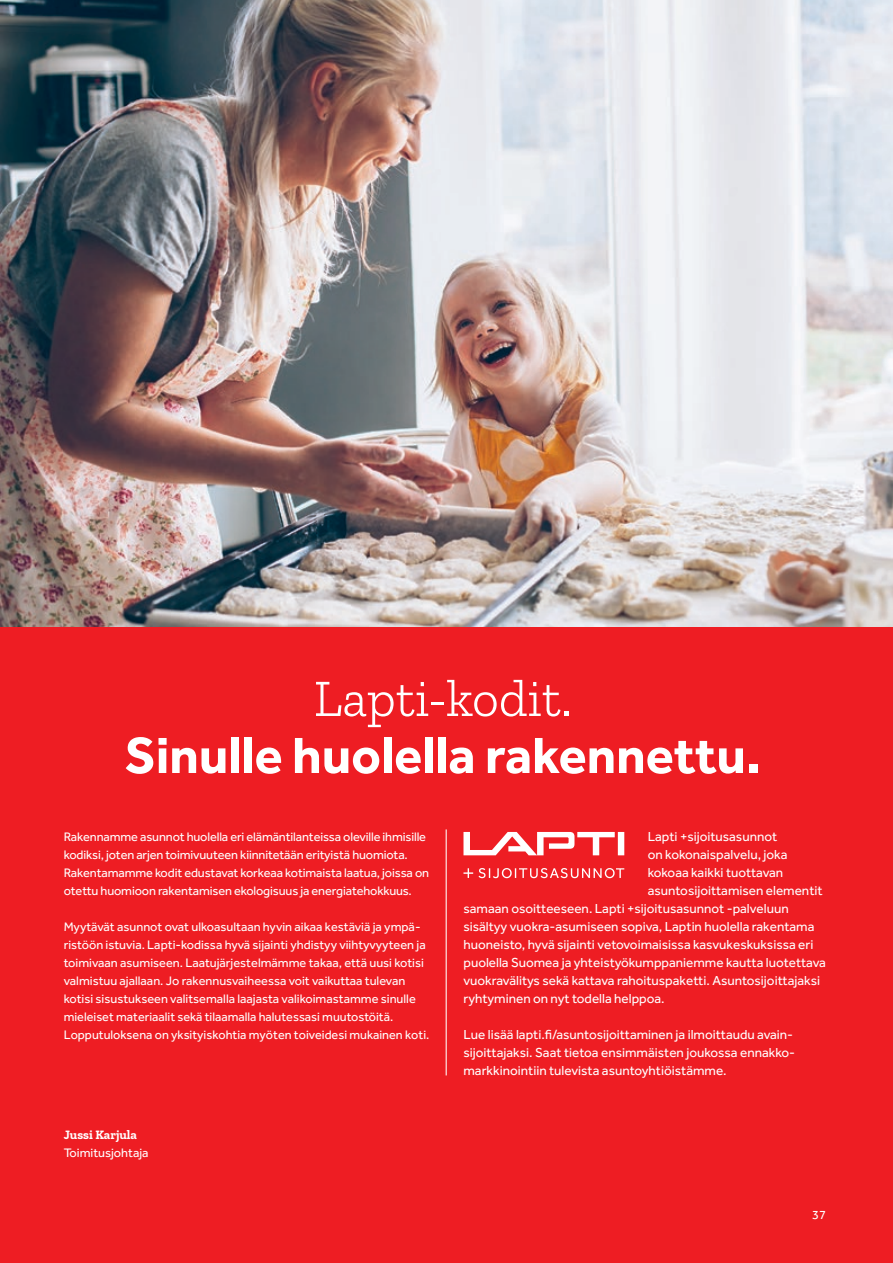
<style>
.page{position:relative;width:893px;height:1263px;background:#fff}
.page>*{position:absolute;margin:0;border:0;box-sizing:border-box;transform-origin:0 0}
.t1{font:700 52.5px "Effra";color:#fff}
.t2{font:300 52.5px "Zilla Slab";color:#fff}
.t3{font:13.5px/18px "Effra";color:#fff}
.t4{font:12.75px/18px "Effra";color:#fff}
.t5{font:700 12.75px "Zilla Slab";color:#fff}
</style>
<div class="page">
<img style="left:0;top:0;width:893px;height:627px">
<div style="left:0;top:627px;width:893px;height:636px;background:#ee1d23"></div>
<hr style="left:446px;top:829px;width:1px;height:246px;background:#fff">
<svg style="left:463px;top:832px;width:161px;height:23px"></svg>
<svg style="left:463px;top:868px;width:161px;height:10px"></svg>
<h1 class="t2" style="left:314px;top:670px;width:259px">Lapti-kodit.</h1>
<h1 class="t1" style="left:125px;top:723px;width:637px">Sinulle huolella rakennettu.</h1>
<p class="t4" style="left:64px;top:828px;width:367px">Rakennamme asunnot huolella eri elämäntilanteissa oleville ihmisille kodiksi, joten arjen toimivuuteen kiinnitetään erityistä huomiota.<br>Rakentamamme kodit edustavat korkeaa kotimaista laatua, joissa on otettu huomioon rakentamisen ekologisuus ja energiatehokkuus.</p>
<p class="t4" style="left:64px;top:918px;width:367px">Myytävät asunnot ovat ulkoasultaan hyvin aikaa kestäviä ja ympä&shy;ristöön istuvia. Lapti-kodissa hyvä sijainti yhdistyy viihtyvyyteen ja toimivaan asumiseen. Laatujärjestelmämme takaa, että uusi kotisi valmistuu ajallaan. Jo rakennusvaiheessa voit vaikuttaa tulevan kotisi sisustukseen valitsemalla laajasta valikoimastamme sinulle mieleiset materiaalit sekä tilaamalla halutessasi muutostöitä.<br>Lopputuloksena on yksityiskohtia myöten toiveidesi mukainen koti.</p>
<p class="t5" style="left:64px;top:1127px;width:75px">Jussi Karjula</p>
<p class="t4" style="left:64px;top:1143px;width:86px">Toimitusjohtaja</p>
<p class="t3" style="left:648px;top:827px;width:131px">Lapti +sijoitusasunnot</p>
<p class="t3" style="left:648px;top:845px;width:141px">on kokonaispalvelu, joka</p>
<p class="t3" style="left:648px;top:863px;width:137px">kokoaa kaikki tuottavan</p>
<p class="t3" style="left:648px;top:881px;width:176px">asuntosijoittamisen elementit</p>
<p class="t3" style="left:463px;top:899px;width:327px">samaan osoitteeseen. Lapti +sijoitusasunnot -palveluun</p>
<p class="t3" style="left:463px;top:917px;width:352px">sisältyy vuokra-asumiseen sopiva, Laptin huolella rakentama</p>
<p class="t3" style="left:463px;top:935px;width:351px">huoneisto, hyvä sijainti vetovoimaisissa kasvukeskuksissa eri</p>
<p class="t3" style="left:463px;top:953px;width:364px">puolella Suomea ja yhteistyökumppaniemme kautta luotettava</p>
<p class="t3" style="left:463px;top:971px;width:358px">vuokravälitys sekä kattava rahoituspaketti. Asuntosijoittajaksi</p>
<p class="t3" style="left:463px;top:989px;width:203px">ryhtyminen on nyt todella helppoa.</p>
<p class="t3" style="left:463px;top:1025px;width:333px">Lue lisää lapti.fi/asuntosijoittaminen ja ilmoittaudu avain&shy;sijoittajaksi. Saat tietoa ensimmäisten joukossa ennakko&shy;markkinointiin tulevista asuntoyhtiöistämme.</p>
<p class="t4" style="left:812px;top:1206px;width:15px">37</p>
</div>
